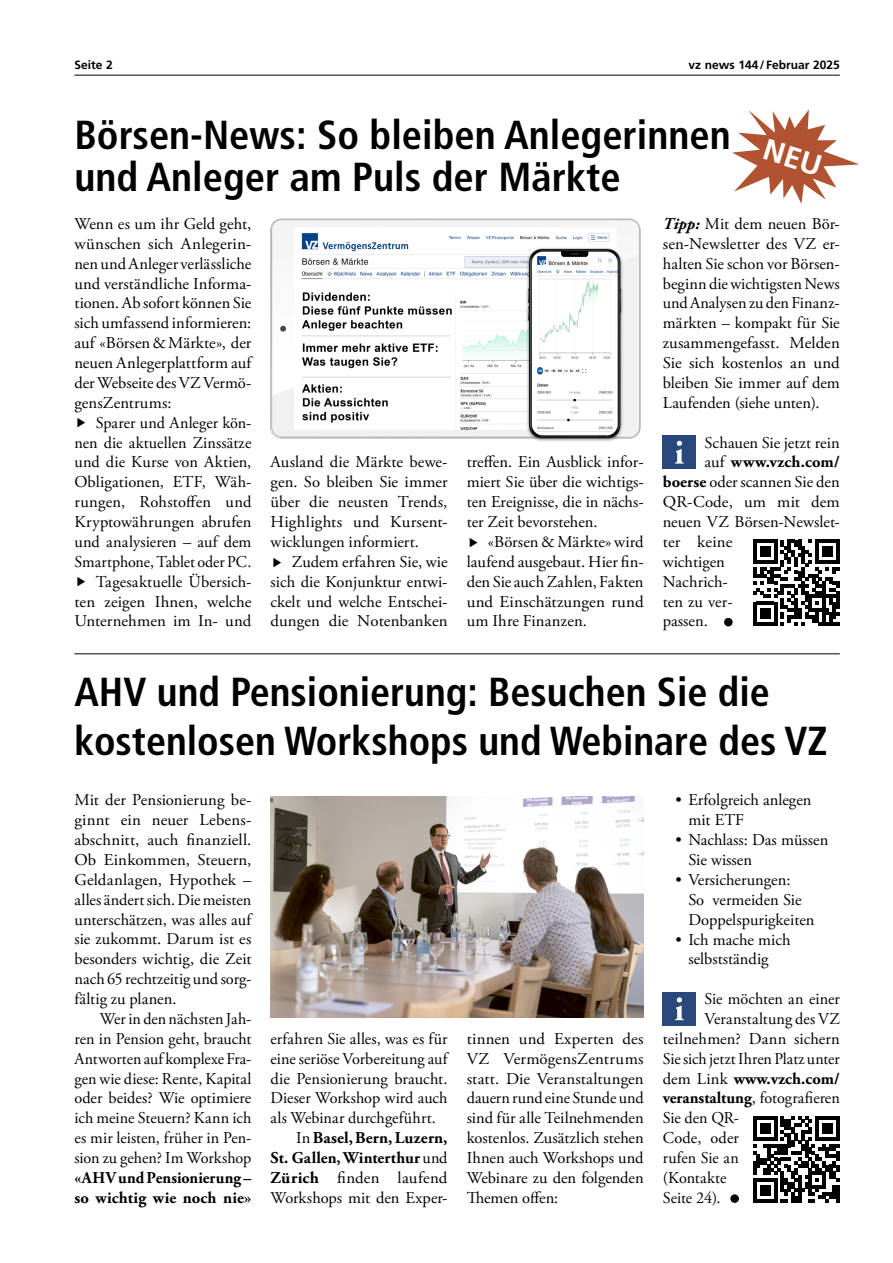
<style>
.page{position:relative;width:893px;height:1263px;background:#fff}
.page>*{position:absolute;margin:0;border:0;box-sizing:border-box;transform-origin:0 0}
.t1{font:700 condensed 40.5px/48.6px "Frutiger LT Pro";color:#000}
.t2{font:16.5px/20px "Adobe Garamond Pro";color:#000;text-align:justify}
.t3{font:700 16.5px "Adobe Garamond Pro";letter-spacing:.01em;color:#000}
.t4{font:700 16.5px/19.8px "Adobe Garamond Pro";letter-spacing:.01em;color:#000;scale:.96 1}
.t5{font:700 12px "Frutiger LT Pro";color:#000}
.s1{font-weight:700;font-style:italic}
.s2{font-weight:400}
.s3{font-weight:700}
</style>
<div class="page">
<hr style="left:74px;top:75px;width:766px;height:1px;background:#000">
<hr style="left:74px;top:653px;width:766px;height:1px;background:#000">
<svg style="left:753px;top:1116px;width:86px;height:86px"></svg>
<img style="left:271px;top:796px;width:372px;height:221px">
<div style="left:663px;top:992px;width:33px;height:33px;background:#29497c"></div>
<svg style="left:675px;top:997px;width:9px;height:23px"></svg>
<div style="left:730px;top:1194px;width:9px;height:9px;background:#000;border-radius:50%"></div>
<div style="left:663px;top:436px;width:33px;height:33px;background:#29497c"></div>
<svg style="left:675px;top:441px;width:9px;height:23px"></svg>
<div style="left:724px;top:618px;width:9px;height:8px;background:#000;border-radius:50%"></div>
<svg style="left:753px;top:539px;width:86px;height:87px"></svg>
<img style="left:271px;top:219px;width:370px;height:219px">
<img style="left:521px;top:237px;width:105px;height:205px">
<svg style="left:732px;top:109px;width:127px;height:95px"></svg>
<p class="t5" style="left:74px;top:57px;width:40px">Seite 2</p>
<p class="t5" style="left:688px;top:57px;width:153px">vz news 144/Februar 2025</p>
<h1 class="t1" style="left:74px;top:114px;width:658px;line-height:42px">Börsen-News: So bleiben Anlegerinnen und Anleger am Puls der Märkte</h1>
<p class="t2" style="left:74px;top:214px;width:179px">Wenn es um ihr Geld geht, wünschen sich Anlegerin&shy;nen und Anleger verlässliche und verständliche Informa&shy;tionen. Ab sofort können Sie sich umfassend informieren: auf «Börsen&amp;Märkte», der neuen Anlegerplattform auf der Webseite des VZ Vermö&shy;gensZentrums:</p>
<p class="t2" style="left:74px;top:413px;width:179px;text-align:right">Sparer und Anleger kön&shy;nen die aktuellen Zinssätze und die Kurse von Aktien,<br>Obligationen, ETF, Wäh&shy;rungen, Rohstoffen und<br>Kryptowährungen abrufen und analysieren – auf dem<br>Smartphone, Tablet oder PC.<br>Tagesaktuelle Übersich&shy;ten zeigen Ihnen, welche<br>Unternehmen im In- und</p>
<p class="t2" style="left:663px;top:214px;width:179px"><span class="s1">Tipp:</span> Mit dem neuen Bör&shy;sen-Newsletter des VZ er&shy;halten Sie schon vor Börsen&shy;beginn die wichtigsten News und Analysen zu den Finanz&shy;märkten – kompakt für Sie zusammengefasst. Melden Sie sich kostenlos an und bleiben Sie immer auf dem Laufenden (siehe unten).</p>
<p class="t2" style="left:704px;top:433px;width:137px">Schauen Sie jetzt rein</p>
<p class="t3" style="left:704px;top:453px;width:137px"><span class="s2">auf</span> www.vzch.com/</p>
<p class="t2" style="left:663px;top:473px;width:178px"><span class="s3">boerse</span> oder scannen Sie den</p>
<p class="t2" style="left:663px;top:492px;width:178px">QR-Code, um mit dem</p>
<p class="t2" style="left:663px;top:512px;width:178px">neuen VZ Börsen-Newslet-</p>
<p class="t2" style="left:663px;top:532px;width:71px">ter keine</p>
<p class="t2" style="left:663px;top:552px;width:64px">wichtigen</p>
<p class="t2" style="left:663px;top:572px;width:66px">Nachrich-</p>
<p class="t2" style="left:663px;top:592px;width:71px">ten zu ver-</p>
<p class="t2" style="left:663px;top:612px;width:47px">passen.</p>
<p class="t2" style="left:271px;top:453px;width:178px">Ausland die Märkte bewe&shy;gen. So bleiben Sie immer über die neusten Trends, Highlights und Kursent&shy;wicklungen informiert.</p>
<p class="t2" style="left:271px;top:552px;width:179px;text-indent:21px">Zudem erfahren Sie, wie sich die Konjunktur entwi&shy;ckelt und welche Entschei&shy;dungen die Notenbanken</p>
<p class="t2" style="left:467px;top:453px;width:179px">treffen. Ein Ausblick infor&shy;miert Sie über die wichtigs&shy;ten Ereignisse, die in nächs&shy;ter Zeit bevorstehen.</p>
<p class="t2" style="left:467px;top:532px;width:179px;text-indent:21px">«Börsen &amp; Märkte» wird laufend ausgebaut. Hier fin&shy;den Sie auch Zahlen, Fakten und Einschätzungen rund um Ihre Finanzen.</p>
<h1 class="t1" style="left:74px;top:668px;width:755px">AHV und Pensionierung: Besuchen Sie die kostenlosen Workshops und Webinare des VZ</h1>
<p class="t2" style="left:74px;top:791px;width:179px">Mit der Pensionierung be&shy;ginnt ein neuer Lebens&shy;abschnitt, auch finanziell.<br>Ob Einkommen, Steuern, Geldanlagen, Hypothek – alles ändert sich. Die meisten unterschätzen, was alles auf sie zukommt. Darum ist es besonders wichtig, die Zeit nach 65 rechtzeitig und sorg&shy;fältig zu planen.</p>
<p class="t2" style="left:74px;top:1009px;width:179px;text-indent:26px">Wer in den nächsten Jah&shy;ren in Pension geht, braucht Antworten auf komplexe Fra&shy;gen wie diese: Rente, Kapital oder beides? Wie optimiere ich meine Steuern? Kann ich es mir leisten, früher in Pen&shy;sion zu gehen? Im Workshop</p>
<p class="t4" style="left:74px;top:1168px;width:186px">«AHV und Pensionierung – so wichtig wie noch nie»</p>
<p class="t2" style="left:688px;top:791px;width:125px;text-indent:-13px">• Erfolgreich anlegen mit ETF</p>
<p class="t2" style="left:688px;top:830px;width:142px;text-indent:-13px">• Nachlass: Das müssen<br>Sie wissen</p>
<p class="t2" style="left:688px;top:870px;width:128px;text-align:left;text-indent:-13px">• Versicherungen:<br>So vermeiden Sie<br>Doppelspurigkeiten</p>
<p class="t2" style="left:676px;top:930px;width:116px;text-align:center">• Ich mache mich selbstständig</p>
<p class="t2" style="left:704px;top:989px;width:137px">Sie möchten an einer</p>
<p class="t2" style="left:704px;top:1009px;width:137px">Veranstaltung des VZ</p>
<p class="t2" style="left:663px;top:1029px;width:178px">teilnehmen? Dann sichern</p>
<p class="t2" style="left:663px;top:1049px;width:179px">Sie sich jetzt Ihren Platz unter</p>
<p class="t3" style="left:663px;top:1069px;width:178px"><span class="s2">dem Link</span> www.vzch.com/</p>
<p class="t2" style="left:663px;top:1089px;width:178px"><span class="s3">veranstaltung</span>, fotografieren</p>
<p class="t2" style="left:663px;top:1109px;width:77px">Sie den QR-</p>
<p class="t2" style="left:663px;top:1128px;width:78px">Code, oder</p>
<p class="t2" style="left:663px;top:1148px;width:78px">rufen Sie an</p>
<p class="t2" style="left:663px;top:1168px;width:65px">(Kontakte</p>
<p class="t2" style="left:663px;top:1188px;width:59px">Seite 24).</p>
<p class="t2" style="left:271px;top:1029px;width:179px">erfahren Sie alles, was es für</p>
<p class="t2" style="left:271px;top:1049px;width:178px">eine seriöse Vorbereitung auf</p>
<p class="t2" style="left:271px;top:1069px;width:178px">die Pensionierung braucht.</p>
<p class="t2" style="left:271px;top:1089px;width:179px">Dieser Workshop wird auch</p>
<p class="t2" style="left:271px;top:1109px;width:167px">als Webinar durchgeführt.</p>
<p class="t3" style="left:296px;top:1128px;width:153px"><span class="s2">In</span> Basel, Bern, Luzern,</p>
<p class="t3" style="left:271px;top:1148px;width:178px">St. Gallen, Winterthur <span class="s2">und</span></p>
<p class="t2" style="left:271px;top:1168px;width:178px"><span class="s3">Zürich</span> finden laufend</p>
<p class="t2" style="left:271px;top:1188px;width:178px">Workshops mit den Exper-</p>
<p class="t2" style="left:467px;top:1029px;width:179px">tinnen und Experten des VZ VermögensZentrums statt. Die Veranstaltungen dauern rund eine Stunde und sind für alle Teilnehmenden kostenlos. Zusätzlich stehen Ihnen auch Workshops und Webinare zu den folgenden Themen offen:</p>
</div>
